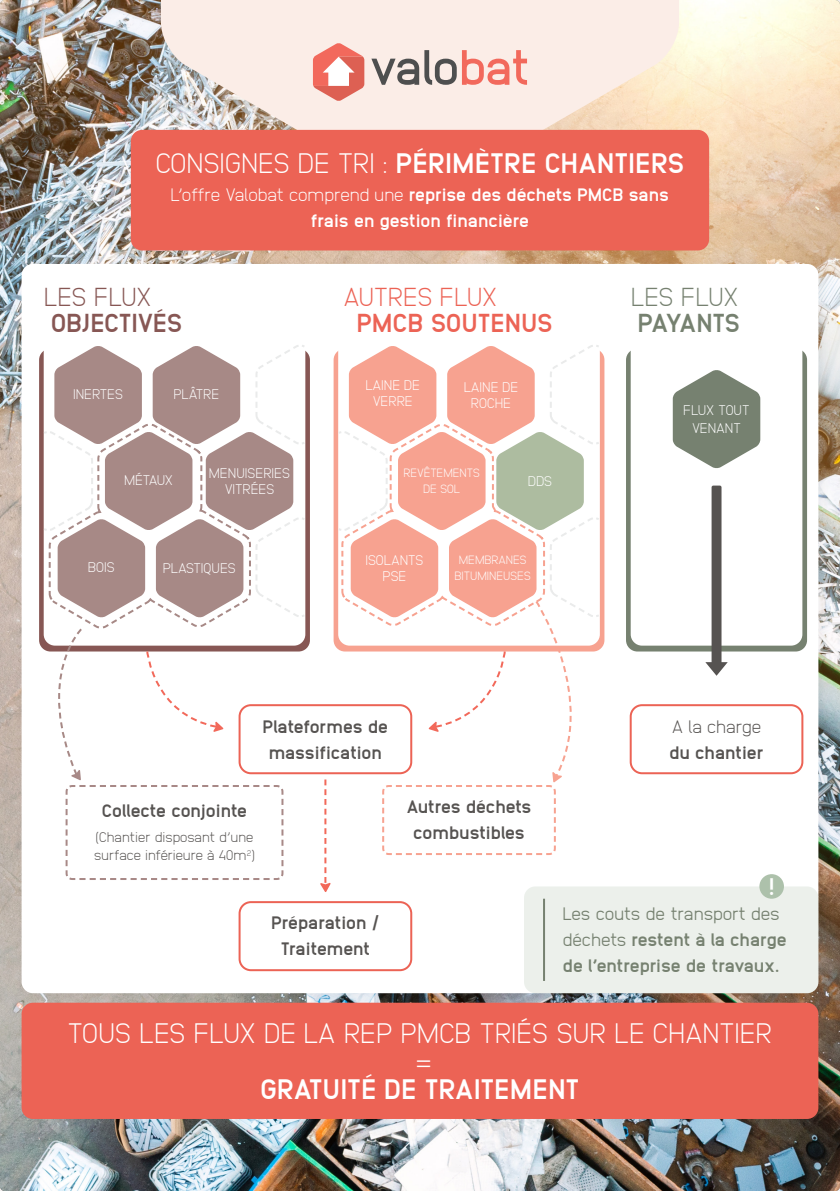
<style>
.page{position:relative;width:840px;height:1191px;background:#fff}
.page>*{position:absolute;margin:0;border:0;box-sizing:border-box;transform-origin:0 0}
.t1{font:800 28.2px "Anodina";letter-spacing:-.03em;color:#fff}
.t2{font:200 28.2px "Anodina";letter-spacing:-.03em;color:#fff}
.t3{font:800 26px "Anodina";letter-spacing:-.03em;color:#ec6355}
.t4{font:800 26px "Anodina";letter-spacing:-.03em;color:#875754}
.t5{font:200 26px "Anodina";letter-spacing:-.03em;color:#ec6355}
.t6{font:200 26px "Anodina";letter-spacing:-.03em;color:#875754}
.t7{font:200 26px "Anodina";letter-spacing:-.03em;color:#768170}
.t8{font:800 26px "Anodina";letter-spacing:-.1em;color:#768170}
.t9{font:800 24px "Anodina";color:#fff}
.t10{font:800 18px/26px "Anodina";letter-spacing:-.03em;color:#565351;text-align:center}
.t11{font:800 18px/26px "Anodina";letter-spacing:-.02em;color:#fff;text-align:center}
.t12{font:800 18px/26px "Anodina";letter-spacing:-.03em;color:#768170}
.t13{font:800 18px "Anodina";letter-spacing:-.05em;color:#565351}
.t14{font:200 14px/16px "Anodina";letter-spacing:-.03em;color:#fff;text-align:center}
.t15{font:200 14px/18px "Anodina";letter-spacing:-.03em;color:#565351}
.t16{font:200 12px/16px "Anodina";letter-spacing:-.02em;color:#fff;text-align:center}
.s1{font-weight:200}
.s2{font-weight:300}
</style>
<div class="page">
<img style="left:0;top:0;width:839px;height:1191px">
<div style="left:15px;top:257px;width:817px;height:751px;background:#231f20;opacity:.06"></div>
<div style="left:22px;top:264px;width:795px;height:729px;background:#fff;border-radius:11px"></div>
<div style="left:22px;top:1002px;width:795px;height:117px;background:#ec6355;border-radius:11px"></div>
<svg style="left:161px;top:0;width:517px;height:130px;background:#f5e7df"></svg>
<svg style="left:313px;top:43px;width:51px;height:58px"></svg>
<svg style="left:371px;top:50px;width:155px;height:35px;background:#d6b6b0"></svg>
<div style="left:131px;top:130px;width:577px;height:120px;background:#ec6355;border-radius:11px"></div>
<svg style="left:625px;top:349px;width:181px;height:302px;fill:#768170"></svg>
<div style="left:333px;top:349px;width:271px;height:302px;background:#f7a290;border-radius:11px"></div>
<div style="left:630px;top:317px;width:171px;height:328px;background:#fff;border-radius:11px"></div>
<div style="left:629px;top:704px;width:173px;height:70px;border:2px solid #ec6355;border-radius:11px"></div>
<svg style="left:672px;top:370px;width:87px;height:98px"></svg>
<svg style="left:705px;top:485px;width:22px;height:191px"></svg>
<div style="left:238px;top:901px;width:174px;height:70px;border:2px solid #ec6355;border-radius:11px"></div>
<svg style="left:320px;top:779px;width:10px;height:113px"></svg>
<svg style="left:336px;top:345px;width:265px;height:510px"></svg>
<svg style="left:39px;top:345px;width:268px;height:535px"></svg>
<div style="left:523px;top:886px;width:294px;height:107px;background:#ecf0eb;border-radius:11px"></div>
<hr style="left:542px;top:898px;width:2px;height:83px;background:#768170">
<div style="left:759px;top:874px;width:24px;height:24px;background:#adc1ab;border-radius:50%"></div>
<p class="t1" style="left:155px;top:143px;width:531px"><span class="s1">CONSIGNES DE TRI :</span> PÉRIMÈTRE CHANTIERS</p>
<p class="t11" style="left:170px;top:181px;width:500px"><span class="s1">L’offre Valobat comprend une</span> reprise des déchets PMCB sans frais en gestion financière</p>
<p class="t6" style="left:44px;top:278px;width:110px">LES FLUX</p>
<p class="t4" style="left:50px;top:304px;width:134px">OBJECTIVÉS</p>
<p class="t5" style="left:342px;top:278px;width:156px">AUTRES FLUX</p>
<p class="t3" style="left:356px;top:304px;width:198px">PMCB SOUTENUS</p>
<p class="t14" style="left:73px;top:385px;width:52px">INERTES</p>
<p class="t14" style="left:365px;top:376px;width:56px">LAINE DE<br>VERRE</p>
<p class="t14" style="left:463px;top:378px;width:56px">LAINE DE<br>ROCHE</p>
<p class="t14" style="left:173px;top:385px;width:47px">PLÂTRE</p>
<p class="t14" style="left:124px;top:471px;width:51px">MÉTAUX</p>
<p class="t14" style="left:209px;top:464px;width:83px">MENUISERIES<br>VITRÉES</p>
<p class="t16" style="left:403px;top:464px;width:78px">REVÊTEMENTS<br>DE SOL</p>
<p class="t14" style="left:527px;top:472px;width:26px">DDS</p>
<p class="t14" style="left:88px;top:558px;width:29px">BOIS</p>
<p class="t14" style="left:163px;top:560px;width:75px">PLASTIQUES</p>
<p class="t14" style="left:365px;top:552px;width:60px">ISOLANTS</p>
<p class="t14" style="left:382px;top:568px;width:25px">PSE</p>
<p class="t16" style="left:458px;top:551px;width:69px">MEMBRANES</p>
<p class="t16" style="left:454px;top:567px;width:78px">BITUMINEUSES</p>
<p class="t7" style="left:630px;top:278px;width:110px">LES FLUX</p>
<p class="t8" style="left:637px;top:304px;width:104px">PAYANTS</p>
<p class="t14" style="left:683px;top:400px;width:68px;line-height:18px">FLUX TOUT<br>VENANT</p>
<p class="t10" style="left:262px;top:712px;width:127px">Plateformes de massification</p>
<p class="t13" style="left:101px;top:798px;width:147px">Collecte conjointe</p>
<p class="t15" style="left:94px;top:828px;width:162px">(Chantier disposant d’une surface inférieure à 40m<sup>2</sup>)</p>
<p class="t10" style="left:406px;top:793px;width:127px">Autres déchets combustibles</p>
<p class="t10" style="left:271px;top:909px;width:110px">Préparation /<br>Traitement</p>
<p class="t10" style="left:668px;top:712px;width:96px;text-align:left"><span class="s1">A la charge </span>du chantier</p>
<p class="t9" style="left:768px;top:869px;width:8px">!</p>
<p class="t12" style="left:562px;top:900px;width:226px"><span class="s2">Les couts de transport des déchets</span> restent à la charge de l’entreprise de travaux.</p>
<p class="t2" style="left:67px;top:1012px;width:706px">TOUS LES FLUX DE LA REP PMCB TRIÉS SUR LE CHANTIER</p>
<p class="t2" style="left:415px;top:1040px;width:19px">=</p>
<p class="t1" style="left:260px;top:1068px;width:322px">GRATUITÉ DE TRAITEMENT</p>
</div>
